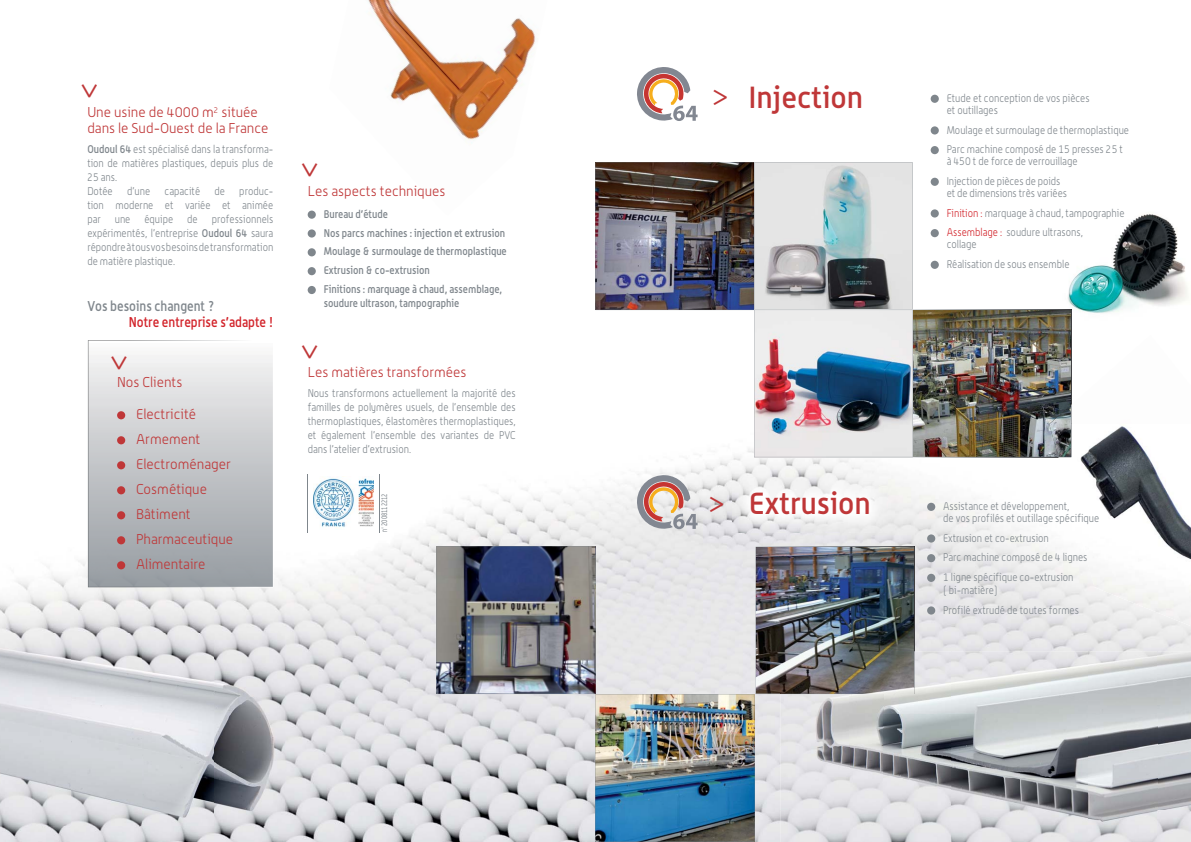
<style>
.page{position:relative;width:1191px;height:842px;background:#fff}
.page>*{position:absolute;margin:0;border:0;box-sizing:border-box;transform-origin:0 0}
.t1{font:300 32px "Alwyn OT";color:#bf3738}
.t2{font:500 30px "Alwyn OT";color:#bf3738}
.t3{font:300 14px/25px "Alwyn OT";color:#bf3738}
.t4{font:500 14px "Alwyn OT";color:#d2232a;scale:.9 1}
.t5{font:500 14px "Alwyn OT";color:#7f868c;scale:.9 1}
.t6{font:300 11px/14px "Alwyn OT";color:#7f868c;scale:.9 1}
.t7{font:500 11px/18.8px "Alwyn OT";color:#7f868c;scale:.9 1}
.t8{font:8px "Alwyn OT";color:#7f868c;scale:.7 1}
.s1{font-weight:500}
.s2{color:#d2232a}
</style>
<div class="page">
<img style="left:1071px;top:214px;width:117px;height:109px">
<img style="left:0;top:424px;width:1191px;height:418px">
<img style="left:732px;top:162px;width:155px;height:370px">
<div style="left:308px;top:211px;width:8px;height:8px;background:#7f868c;border-radius:50%"></div>
<div style="left:308px;top:229px;width:8px;height:9px;background:#7f868c;border-radius:50%"></div>
<div style="left:308px;top:248px;width:8px;height:8px;background:#7f868c;border-radius:50%"></div>
<div style="left:308px;top:267px;width:8px;height:8px;background:#7f868c;border-radius:50%"></div>
<div style="left:308px;top:286px;width:8px;height:8px;background:#7f868c;border-radius:50%"></div>
<img style="left:313px;top:476px;width:60px;height:53px">
<hr style="left:308px;top:474px;width:1px;height:58px;background:#7f868c">
<hr style="left:379px;top:474px;width:1px;height:58px;background:#7f868c">
<img style="left:88px;top:424px;width:185px;height:163px">
<svg style="left:88px;top:340px;width:185px;height:84px"></svg>
<img style="left:437px;top:547px;width:477px;height:294px">
<img style="left:595px;top:163px;width:476px;height:294px">
<div style="left:117px;top:411px;width:8px;height:8px;background:#bf3738;border-radius:50%"></div>
<div style="left:117px;top:436px;width:8px;height:8px;background:#bf3738;border-radius:50%"></div>
<div style="left:117px;top:461px;width:8px;height:8px;background:#bf3738;border-radius:50%"></div>
<div style="left:117px;top:486px;width:8px;height:8px;background:#bf3738;border-radius:50%"></div>
<div style="left:117px;top:511px;width:8px;height:8px;background:#bf3738;border-radius:50%"></div>
<div style="left:117px;top:536px;width:8px;height:8px;background:#bf3738;border-radius:50%"></div>
<div style="left:117px;top:561px;width:8px;height:8px;background:#bf3738;border-radius:50%"></div>
<img style="left:368px;top:0;width:168px;height:143px">
<img style="left:1071px;top:335px;width:1px;height:89px">
<img style="left:1058px;top:424px;width:133px;height:202px">
<img style="left:1049px;top:405px;width:9px;height:52px">
<img style="left:1058px;top:405px;width:13px;height:52px">
<div style="left:930px;top:95px;width:8px;height:8px;background:#7f868c;border-radius:50%"></div>
<div style="left:930px;top:126px;width:8px;height:9px;background:#7f868c;border-radius:50%"></div>
<div style="left:930px;top:146px;width:8px;height:8px;background:#7f868c;border-radius:50%"></div>
<div style="left:930px;top:178px;width:8px;height:8px;background:#7f868c;border-radius:50%"></div>
<div style="left:930px;top:209px;width:8px;height:9px;background:#7f868c;border-radius:50%"></div>
<div style="left:930px;top:229px;width:8px;height:8px;background:#7f868c;border-radius:50%"></div>
<div style="left:930px;top:261px;width:8px;height:8px;background:#7f868c;border-radius:50%"></div>
<div style="left:927px;top:503px;width:8px;height:8px;background:#7f868c;border-radius:50%"></div>
<div style="left:927px;top:534px;width:8px;height:9px;background:#7f868c;border-radius:50%"></div>
<div style="left:927px;top:554px;width:8px;height:8px;background:#7f868c;border-radius:50%"></div>
<div style="left:927px;top:574px;width:8px;height:8px;background:#7f868c;border-radius:50%"></div>
<div style="left:927px;top:606px;width:8px;height:9px;background:#7f868c;border-radius:50%"></div>
<img style="left:883px;top:651px;width:308px;height:191px">
<img style="left:780px;top:694px;width:69px;height:148px">
<img style="left:849px;top:694px;width:34px;height:148px">
<img style="left:780px;top:651px;width:134px;height:43px">
<img style="left:0;top:633px;width:284px;height:193px">
<svg style="left:637px;top:67px;width:60px;height:54px"></svg>
<svg style="left:636px;top:474px;width:61px;height:55px"></svg>
<h1 class="t1" style="left:107px;top:81px;width:21px;rotate:90deg">&gt;</h1>
<p class="t3" style="left:87px;top:105px;width:183px;line-height:16px">Une usine de 4000 m<sup>2</sup> située dans le Sud-Ouest de la France</p>
<p class="t6" style="left:87px;top:143px;width:208px"><span class="s1">Oudoul 64</span> est spécialisé dans la transforma&shy;tion de matières plastiques, depuis plus de<br>25 ans.<br>Dotée</p>
<p class="t6" style="left:87px;top:185px;width:208px;text-align:justify;text-indent:152px">produc&shy;tion moderne et variée et animée par</p>
<p class="t6" style="left:127px;top:185px;width:27px">d’une</p>
<p class="t6" style="left:165px;top:185px;width:41px">capacité</p>
<p class="t6" style="left:214px;top:185px;width:13px">de</p>
<p class="t6" style="left:87px;top:213px;width:208px;text-align:justify;text-indent:124px">professionnels expérimentés, l’entreprise <span class="s1">Oudoul 64</span> saura répondre à tous vos besoins de transformation de matière plastique.</p>
<p class="t5" style="left:87px;top:299px;width:143px">Vos besoins changent ?</p>
<p class="t4" style="left:129px;top:315px;width:162px">Notre entreprise s’adapte !</p>
<p class="t6" style="left:115px;top:213px;width:19px">une</p>
<p class="t6" style="left:144px;top:213px;width:33px">équipe</p>
<p class="t6" style="left:187px;top:213px;width:13px">de</p>
<h1 class="t1" style="left:137px;top:353px;width:21px;rotate:90deg">&gt;</h1>
<p class="t3" style="left:117px;top:371px;width:67px">Nos Clients</p>
<p class="t3" style="left:136px;top:403px;width:99px">Electricité<br>Armement<br>Electroménager<br>Cosmétique<br>Bâtiment<br>Pharmaceutique<br>Alimentaire</p>
<h1 class="t1" style="left:327px;top:160px;width:21px;rotate:90deg">&gt;</h1>
<p class="t3" style="left:308px;top:180px;width:139px">Les aspects techniques</p>
<p class="t7" style="left:324px;top:205px;width:205px">Bureau d’étude<br>Nos parcs machines : injection et extrusion Moulage &amp; surmoulage de thermoplastique Extrusion &amp; co-extrusion<br>Finitions : marquage à chaud, assemblage,</p>
<p class="t7" style="left:324px;top:294px;width:152px">soudure ultrason, tampographie</p>
<h1 class="t1" style="left:327px;top:342px;width:21px;rotate:90deg">&gt;</h1>
<p class="t3" style="left:308px;top:360px;width:160px">Les matières transformées</p>
<p class="t6" style="left:308px;top:386px;width:233px;text-align:justify">Nous transformons actuellement la majorité des familles de polymères usuels, de l’ensemble des thermoplastiques, élastomères thermoplastiques, et également l’ensemble des variantes de PVC dans l’atelier d’extrusion.</p>
<p class="t8" style="left:380px;top:532px;width:57px;rotate:-90deg">n° 2008112212</p>
<h1 class="t1" style="left:710px;top:79px;width:21px">&gt;</h1>
<h2 class="t2" style="left:749px;top:83px;width:116px">Injection</h2>
<p class="t6" style="left:946px;top:93px;width:160px;line-height:12px">Etude et conception de vos pièces et outillages</p>
<p class="t6" style="left:946px;top:121px;width:204px;line-height:19.7px">Moulage et surmoulage de thermoplastique<br>Parc machine composé de 15 presses 25 t</p>
<p class="t6" style="left:946px;top:152px;width:147px;line-height:19.7px">à 450 t de force de verrouillage<br>Injection de pièces de poids</p>
<p class="t6" style="left:946px;top:184px;width:199px;line-height:19.7px">et de dimensions très variées<br><span class="s2">Finition :</span> marquage à chaud, tampographie<br><span class="s2">Assemblage :</span> soudure ultrasons,</p>
<p class="t6" style="left:946px;top:235px;width:138px;line-height:19.7px">collage<br>Réalisation de sous ensemble</p>
<h1 class="t1" style="left:707px;top:486px;width:21px">&gt;</h1>
<h2 class="t2" style="left:749px;top:489px;width:123px">Extrusion</h2>
<p class="t6" style="left:943px;top:501px;width:175px;line-height:12px">Assistance et développement,<br>de vos profilés et outillage spécifique</p>
<p class="t6" style="left:943px;top:529px;width:162px;line-height:19.7px">Extrusion et co-extrusion<br>Parc machine composé de 4 lignes<br>1 ligne spécifique co-extrusion</p>
<p class="t6" style="left:943px;top:581px;width:153px;line-height:19.7px">( bi-matière)<br>Profilé extrudé de toutes formes</p>
</div>
